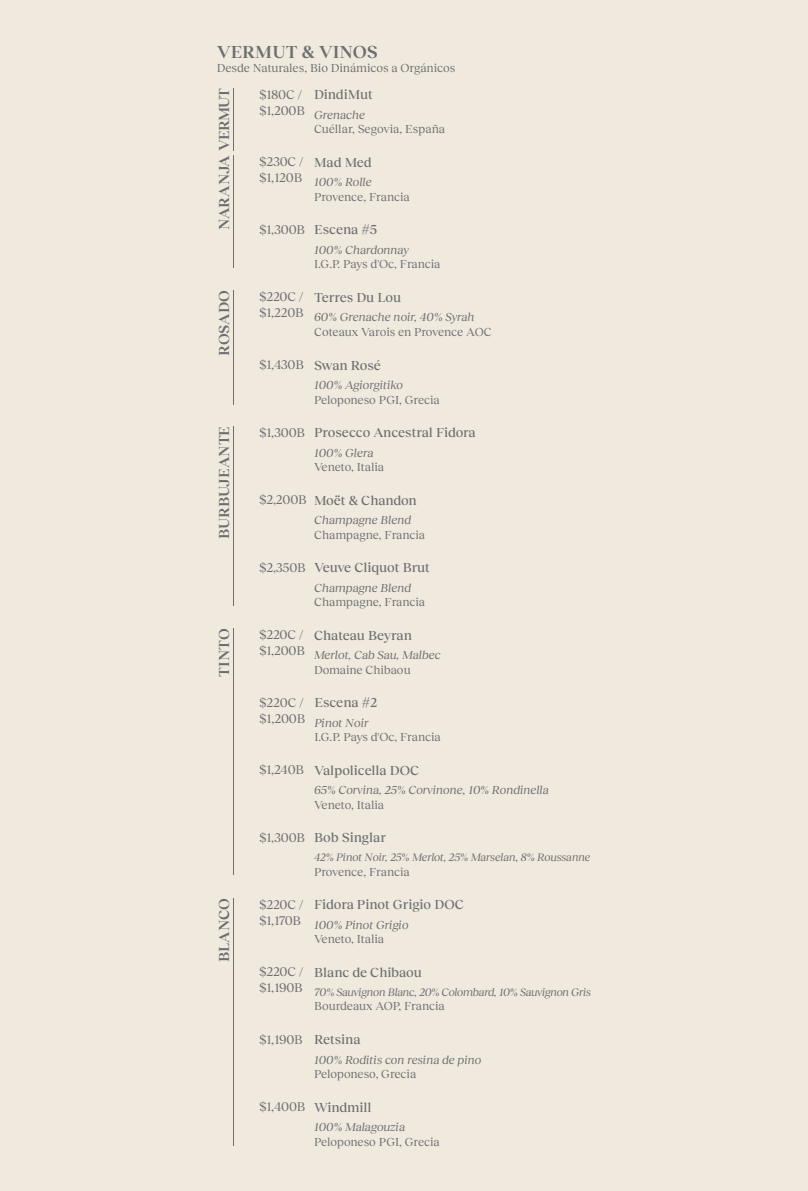
<style>
.page{position:relative;width:808px;height:1191px;background:#f0eade}
.page>*{position:absolute;margin:0;border:0;box-sizing:border-box;transform-origin:0 0}
.t1{font:600 18px "Reckless Neue";color:#6d6e70}
.t2{font:600 15px "Reckless Neue";letter-spacing:-.01em;color:#6d6e70}
.t3{font:600 15px "Reckless Neue";letter-spacing:-.06em;color:#6d6e70}
.t4{font:500 13.5px "Reckless Neue";color:#6d6e70}
.t5{font:13.05px/15.6px "Reckless Neue";letter-spacing:-.02em;color:#6d6e70}
.t6{font:12px "Reckless Neue";letter-spacing:-.005em;color:#6d6e70}
.t7{font:italic 12px "Reckless Neue";color:#6d6e70}
.t8{font:italic 11.25px "Reckless Neue";letter-spacing:-.02em;color:#6d6e70}
.s1{font-weight:400;font-size:13.05px}
.s2{font-weight:500;font-size:13.5px}
</style>
<div class="page">
<hr style="left:233px;top:155px;width:1px;height:113px;background:#6d6e70">
<hr style="left:233px;top:88px;width:1px;height:63px;background:#6d6e70">
<hr style="left:233px;top:290px;width:1px;height:115px;background:#6d6e70">
<hr style="left:233px;top:628px;width:1px;height:247px;background:#6d6e70">
<hr style="left:233px;top:898px;width:1px;height:247px;background:#6d6e70">
<hr style="left:233px;top:426px;width:1px;height:180px;background:#6d6e70">
<h1 class="t1" style="left:217px;top:38px;width:163px">VERMUT &amp; VINOS</h1>
<p class="t6" style="left:217px;top:59px;width:240px">Desde Naturales, Bio Dinámicos a Orgánicos</p>
<p class="t3" style="left:213px;top:230px;width:143px;rotate:-90deg">NARANJA VERMUT</p>
<p class="t2" style="left:213px;top:356px;width:67px;rotate:-90deg">ROSADO</p>
<p class="t2" style="left:213px;top:539px;width:114px;rotate:-90deg">BURBUJEANTE</p>
<p class="t2" style="left:213px;top:676px;width:50px;rotate:-90deg">TINTO</p>
<p class="t2" style="left:213px;top:961px;width:65px;rotate:-90deg">BLANCO</p>
<p class="t5" style="left:259px;top:86px;width:47px">$180C / $1,200B</p>
<p class="t4" style="left:314px;top:85px;width:60px">DindiMut</p>
<p class="t7" style="left:314px;top:106px;width:53px">Grenache</p>
<p class="t6" style="left:314px;top:121px;width:132px">Cuéllar, Segovia, España</p>
<p class="t5" style="left:259px;top:153px;width:46px">$230C / $1,120B</p>
<p class="t4" style="left:314px;top:152px;width:59px">Mad Med</p>
<p class="t7" style="left:314px;top:174px;width:59px">100% Rolle</p>
<p class="t6" style="left:314px;top:188px;width:97px">Provence, Francia</p>
<p class="t4" style="left:259px;top:220px;width:120px"><span class="s1">$1,300B</span> Escena #5</p>
<p class="t7" style="left:314px;top:241px;width:97px">100% Chardonnay</p>
<p class="t6" style="left:314px;top:256px;width:128px">I.G.P. Pays d'Oc, Francia</p>
<p class="t5" style="left:259px;top:288px;width:46px">$220C / $1,220B</p>
<p class="t4" style="left:314px;top:287px;width:89px">Terres Du Lou</p>
<p class="t7" style="left:314px;top:309px;width:162px">60% Grenache noir, 40% Syrah</p>
<p class="t6" style="left:314px;top:323px;width:179px">Coteaux Varois en Provence AOC</p>
<p class="t4" style="left:259px;top:355px;width:123px"><span class="s1">$1,430B</span> Swan Rosé</p>
<p class="t7" style="left:314px;top:376px;width:90px">100% Agiorgitiko</p>
<p class="t6" style="left:314px;top:391px;width:127px">Peloponeso PGI, Grecia</p>
<p class="t4" style="left:259px;top:423px;width:218px"><span class="s1">$1,300B</span> Prosecco Ancestral Fidora</p>
<p class="t7" style="left:314px;top:444px;width:61px">100% Glera</p>
<p class="t6" style="left:314px;top:459px;width:72px">Veneto, Italia</p>
<p class="t4" style="left:259px;top:490px;width:159px"><span class="s1">$2,200B</span> Moët &amp; Chandon</p>
<p class="t7" style="left:314px;top:512px;width:98px">Champagne Blend</p>
<p class="t6" style="left:314px;top:526px;width:113px">Champagne, Francia</p>
<p class="t4" style="left:259px;top:558px;width:172px"><span class="s1">$2,350B</span> Veuve Cliquot Brut</p>
<p class="t7" style="left:314px;top:579px;width:98px">Champagne Blend</p>
<p class="t6" style="left:314px;top:594px;width:113px">Champagne, Francia</p>
<p class="t5" style="left:259px;top:626px;width:47px">$220C / $1,200B</p>
<p class="t4" style="left:314px;top:625px;width:99px">Chateau Beyran</p>
<p class="t7" style="left:314px;top:647px;width:128px">Merlot, Cab Sau, Malbec</p>
<p class="t6" style="left:314px;top:661px;width:98px">Domaine Chibaou</p>
<p class="t5" style="left:259px;top:693px;width:47px">$220C / $1,200B</p>
<p class="t4" style="left:314px;top:693px;width:65px">Escena #2</p>
<p class="t7" style="left:314px;top:714px;width:56px">Pinot Noir</p>
<p class="t6" style="left:314px;top:728px;width:128px">I.G.P. Pays d'Oc, Francia</p>
<p class="t4" style="left:259px;top:760px;width:162px"><span class="s1">$1,240B</span> Valpolicella DOC</p>
<p class="t7" style="left:314px;top:782px;width:236px">65% Corvina, 25% Corvinone, 10% Rondinella</p>
<p class="t6" style="left:314px;top:796px;width:72px">Veneto, Italia</p>
<p class="t4" style="left:259px;top:828px;width:128px"><span class="s1">$1,300B</span> Bob Singlar</p>
<p class="t8" style="left:314px;top:849px;width:278px">42% Pinot Noir, 25% Merlot, 25% Marselan, 8% Roussanne</p>
<p class="t6" style="left:314px;top:863px;width:97px">Provence, Francia</p>
<p class="t5" style="left:259px;top:895px;width:46px">$220C / $1,170B</p>
<p class="t4" style="left:314px;top:895px;width:151px">Fidora Pinot Grigio DOC</p>
<p class="t7" style="left:314px;top:916px;width:96px">100% Pinot Grigio</p>
<p class="t6" style="left:314px;top:930px;width:72px">Veneto, Italia</p>
<p class="t5" style="left:259px;top:963px;width:46px">$220C / $1,190B</p>
<p class="t4" style="left:314px;top:962px;width:109px">Blanc de Chibaou</p>
<p class="t8" style="left:314px;top:984px;width:278px">70% Sauvignon Blanc, 20% Colombard, 10% Sauvignon Gris</p>
<p class="t6" style="left:314px;top:997px;width:132px">Bourdeaux AOP, Francia</p>
<p class="t5" style="left:259px;top:1030px;width:103px">$1,190B <span class="s2">Retsina</span></p>
<p class="t7" style="left:314px;top:1051px;width:169px">100% Roditis con resina de pino</p>
<p class="t6" style="left:314px;top:1065px;width:104px">Peloponeso, Grecia</p>
<p class="t4" style="left:259px;top:1097px;width:114px"><span class="s1">$1,400B</span> Windmill</p>
<p class="t7" style="left:314px;top:1118px;width:93px">100% Malagouzia</p>
<p class="t6" style="left:314px;top:1133px;width:127px">Peloponeso PGI, Grecia</p>
</div>
